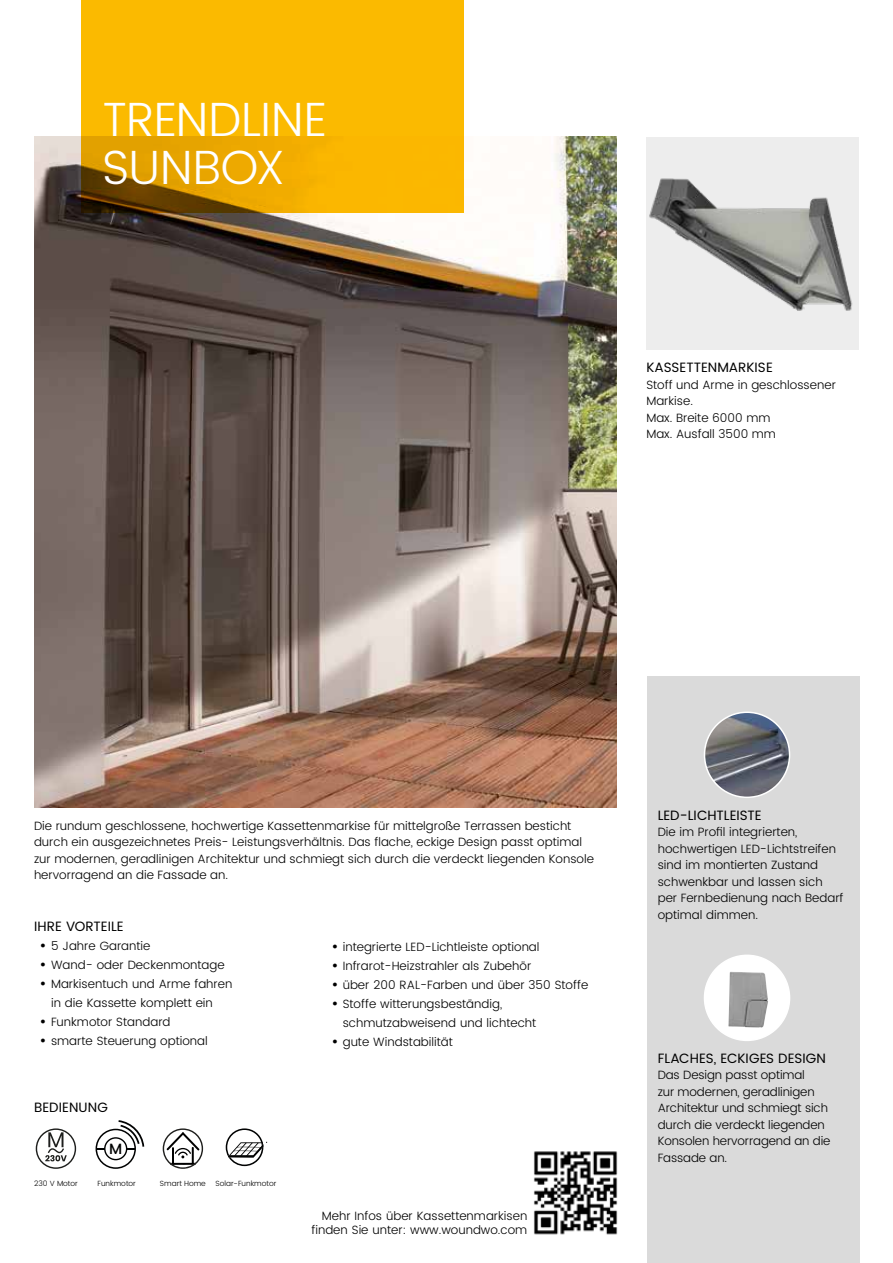
<style>
.page{position:relative;width:893px;height:1263px;background:#fff}
.page>*{position:absolute;margin:0;border:0;box-sizing:border-box;transform-origin:0 0}
.t1{font:300 48px/48px "Poppins";letter-spacing:-.015em;color:#fff}
.t2{font:500 14.85px "Poppins";color:#010202}
.t3{font:13.5px "Poppins";color:#000}
.t4{font:300 12px/16.5px "Poppins";color:#000}
.t5{font:300 7.5px "Poppins";color:#000}
.s1{font-size:16.5px}
</style>
<div class="page">
<img style="left:34px;top:136px;width:583px;height:672px">
<svg style="left:81px;top:0;width:382px;height:213px;background:#efaf00"></svg>
<img style="left:646px;top:137px;width:213px;height:212px">
<div style="left:647px;top:676px;width:213px;height:587px;background:#dadada"></div>
<div style="left:704px;top:955px;width:85px;height:85px;background:#fff;border-radius:50%"></div>
<img style="left:728px;top:972px;width:40px;height:56px">
<div style="left:704px;top:954px;width:86px;height:87px;border:2px solid #fff;border-radius:50%"></div>
<img style="left:704px;top:712px;width:85px;height:85px;border-radius:43px">
<div style="left:704px;top:711px;width:86px;height:87px;border:2px solid #fff;border-radius:50%"></div>
<svg style="left:36px;top:1128px;width:40px;height:41px"></svg>
<svg style="left:96px;top:1120px;width:48px;height:49px"></svg>
<svg style="left:163px;top:1128px;width:40px;height:41px"></svg>
<svg style="left:226px;top:1128px;width:37px;height:38px"></svg>
<img style="left:533px;top:1151px;width:85px;height:84px">
<h1 class="t1" style="left:102px;top:97px;width:227px">TRENDLINE<br>SUNBOX</h1>
<p class="t3" style="left:646px;top:358px;width:128px">KASSETTENMARKISE</p>
<p class="t4" style="left:646px;top:377px;width:191px">Stoff und Arme in geschlossener<br>Markise.<br>Max. Breite 6000 mm<br>Max. Ausfall 3500 mm</p>
<p class="t4" style="left:34px;top:818px;width:561px">Die rundum geschlossene, hochwertige Kassettenmarkise für mittelgroße Terrassen besticht durch ein ausgezeichnetes Preis- Leistungsverhältnis. Das flache, eckige Design passt optimal zur modernen, geradlinigen Architektur und schmiegt sich durch die verdeckt liegenden Konsole hervorragend an die Fassade an.</p>
<p class="t3" style="left:34px;top:917px;width:91px">IHRE VORTEILE</p>
<p class="t4" style="left:40px;top:938px;width:112px"><span class="s1">•</span> 5 Jahre Garantie</p>
<p class="t4" style="left:40px;top:957px;width:187px"><span class="s1">•</span> Wand- oder Deckenmontage</p>
<p class="t4" style="left:51px;top:974px;width:183px;line-height:19.2px;text-indent:-11px"><span class="s1">•</span> Markisentuch und Arme fahren in die Kassette komplett ein</p>
<p class="t4" style="left:40px;top:1014px;width:132px"><span class="s1">•</span> Funkmotor Standard</p>
<p class="t4" style="left:40px;top:1033px;width:170px"><span class="s1">•</span> smarte Steuerung optional</p>
<p class="t3" style="left:34px;top:1098px;width:75px">BEDIENUNG</p>
<p class="t2" style="left:109px;top:1139px;width:15px">M</p>
<p class="t5" style="left:34px;top:1178px;width:45px">230 V Motor</p>
<p class="t5" style="left:98px;top:1178px;width:40px">Funkmotor</p>
<p class="t5" style="left:160px;top:1178px;width:47px">Smart Home</p>
<p class="t5" style="left:215px;top:1178px;width:62px">Solar-Funkmotor</p>
<p class="t4" style="left:331px;top:939px;width:210px"><span class="s1">•</span> integrierte LED-Lichtleiste optional</p>
<p class="t4" style="left:331px;top:958px;width:201px"><span class="s1">•</span> Infrarot-Heizstrahler als Zubehör</p>
<p class="t4" style="left:331px;top:977px;width:258px"><span class="s1">•</span> über 200 RAL-Farben und über 350 Stoffe</p>
<p class="t4" style="left:343px;top:995px;width:195px;line-height:19.2px;text-indent:-11px"><span class="s1">•</span> Stoffe witterungsbeständig, schmutzabweisend und lichtecht</p>
<p class="t4" style="left:331px;top:1034px;width:123px"><span class="s1">•</span> gute Windstabilität</p>
<p class="t4" style="left:311px;top:1210px;width:217px;line-height:13.5px;text-align:right">Mehr Infos über Kassettenmarkisen finden Sie unter: www.woundwo.com</p>
<p class="t3" style="left:658px;top:805px;width:105px">LED-LICHTLEISTE</p>
<p class="t4" style="left:658px;top:824px;width:187px">Die im Profil integrierten, hochwertigen LED-Lichtstreifen sind im montierten Zustand schwenkbar und lassen sich per Fernbedienung nach Bedarf optimal dimmen.</p>
<p class="t3" style="left:658px;top:1048px;width:170px">FLACHES, ECKIGES DESIGN</p>
<p class="t4" style="left:658px;top:1067px;width:174px">Das Design passt optimal<br>zur modernen, geradlinigen<br>Architektur und schmiegt sich durch die verdeckt liegenden<br>Konsolen hervorragend an die<br>Fassade an.</p>
</div>
